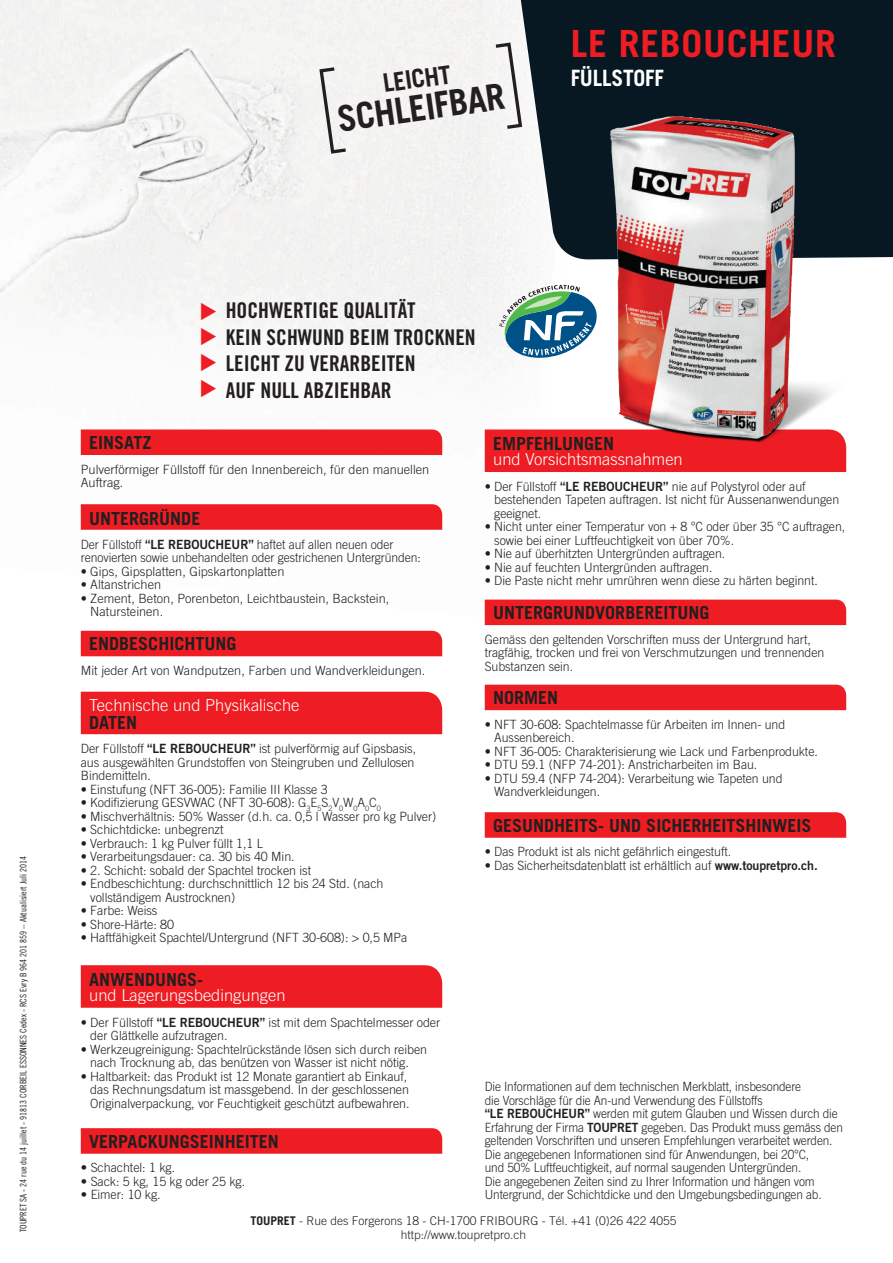
<style>
.page{position:relative;width:893px;height:1263px;background:#fff}
.page>*{position:absolute;margin:0;border:0;box-sizing:border-box;transform-origin:0 0}
.t1{font:700 37.5px "Trade Gothic";letter-spacing:.02em;color:#ee1d23}
.t2{font:700 36px "Trade Gothic";color:#231f20;scale:.95 1}
.t3{font:700 25.5px "Trade Gothic";color:#231f20;scale:.95 1}
.t4{font:700 22.5px "Trade Gothic";letter-spacing:-.01em;color:#fff;scale:.95 1}
.t5{font:21.6px/26.7px "Trade Gothic Bold Cond Twenty";color:#231f20}
.t6{font:21.15px "Zapf Dingbats ITC";color:#ee1d23}
.t7{font:700 18px "Trade Gothic";color:#231f20}
.t8{font:300 16.5px "Trade Gothic";color:#fff}
.t9{font:300 12.75px/13.5px "Trade Gothic";letter-spacing:-.005em;color:#231f20}
.t10{font:300 12.75px/13.5px "Trade Gothic";letter-spacing:-.005em;color:#231f20;scale:.93 1}
.t11{font:300 12.75px/13.5px "Trade Gothic";letter-spacing:-.005em;color:#231f20;scale:.95 1}
.t12{font:300 12px/13.5px "Trade Gothic";color:#231f20;text-align:center}
.t13{font:9px "Trade Gothic Cond Eighteen";color:#231f20}
.s1{font-family:"Trade Gothic Bold Two";font-weight:400}
.s2{font-weight:700}
</style>
<div class="page">
<img style="left:0;top:0;width:591px;height:622px">
<svg style="left:518px;top:0;width:375px;height:259px;background:#223139"></svg>
<svg style="left:81px;top:504px;width:361px;height:26px;background:#ee2127"></svg>
<div style="left:81px;top:429px;width:361px;height:26px;background:#ee1d23"></div>
<div style="left:485px;top:600px;width:361px;height:25px;background:#ee1d23"></div>
<svg style="left:81px;top:1128px;width:361px;height:26px;background:#ee2127"></svg>
<svg style="left:485px;top:812px;width:361px;height:26px;background:#ee2127"></svg>
<div style="left:81px;top:965px;width:361px;height:43px;background:#ee1d23"></div>
<div style="left:485px;top:429px;width:105px;height:43px;background:#ee1d23"></div>
<div style="left:485px;top:685px;width:361px;height:25px;background:#ee1d23"></div>
<div style="left:81px;top:692px;width:361px;height:42px;background:#ee1d23"></div>
<div style="left:81px;top:631px;width:361px;height:25px;background:#ee1d23"></div>
<svg style="left:317px;top:65px;width:32px;height:91px"></svg>
<svg style="left:492px;top:41px;width:32px;height:90px"></svg>
<img style="left:590px;top:99px;width:303px;height:418px">
<svg style="left:499px;top:285px;width:102px;height:77px"></svg>
<h3 class="t3" style="left:381px;top:68px;width:73px;rotate:-8deg">LEICHT</h3>
<h2 class="t2" style="left:335px;top:97px;width:179px;rotate:-8deg">SCHLEIFBAR</h2>
<h1 class="t1" style="left:571px;top:21px;width:267px">LE REBOUCHEUR</h1>
<h3 class="t4" style="left:571px;top:64px;width:100px">FÜLLSTOFF</h3>
<p class="t13" style="left:18px;top:1232px;width:378px;rotate:-90deg">TOUPRET SA - 24 rue du 14 juillet - 91813 CORBEIL ESSONNES Cedex - RCS Evry B 964 201 859 – Aktualisiert Juli 2014</p>
<h3 class="t6" style="left:199px;top:398px;width:97px;rotate:-90deg">▼ ▼ ▼ ▼</h3>
<h3 class="t5" style="left:226px;top:297px;width:252px">HOCHWERTIGE QUALITÄT<br>KEIN SCHWUND BEIM TROCKNEN<br>LEICHT ZU VERARBEITEN<br>AUF NULL ABZIEHBAR</h3>
<h3 class="t7" style="left:89px;top:432px;width:64px">EINSATZ</h3>
<p class="t9" style="left:81px;top:462px;width:350px">Pulverförmiger Füllstoff für den Innenbereich, für den manuellen<br>Auftrag.</p>
<h3 class="t7" style="left:89px;top:507px;width:113px">UNTERGRÜNDE</h3>
<p class="t11" style="left:81px;top:537px;width:360px">Der Füllstoff <span class="s1">“LE REBOUCHEUR”</span> haftet auf allen neuen oder renovierten sowie unbehandelten oder gestrichenen Untergründen:</p>
<p class="t9" style="left:81px;top:564px;width:205px">• Gips, Gipsplatten, Gipskartonplatten</p>
<p class="t9" style="left:81px;top:578px;width:82px">• Altanstrichen</p>
<p class="t9" style="left:90px;top:591px;width:301px;text-indent:-9px">• Zement, Beton, Porenbeton, Leichtbaustein, Backstein,<br>Natursteinen.</p>
<h3 class="t7" style="left:89px;top:633px;width:149px">ENDBESCHICHTUNG</h3>
<p class="t9" style="left:81px;top:663px;width:346px">Mit jeder Art von Wandputzen, Farben und Wandverkleidungen.</p>
<p class="t8" style="left:89px;top:695px;width:212px">Technische und Physikalische</p>
<h3 class="t7" style="left:89px;top:711px;width:50px">DATEN</h3>
<p class="t9" style="left:81px;top:742px;width:337px">Der Füllstoff <span class="s1">“LE REBOUCHEUR”</span> ist pulverförmig auf Gipsbasis, aus ausgewählten Grundstoffen von Steingruben und Zellulosen<br>Bindemitteln.</p>
<p class="t9" style="left:81px;top:782px;width:248px">• Einstufung (NFT 36-005): Familie III Klasse 3</p>
<p class="t9" style="left:81px;top:796px;width:302px">• Kodifizierung GESVWAC (NFT 30-608): G<sub>3</sub>E<sub>5</sub>S<sub>2</sub>V<sub>0</sub>W<sub>0</sub>A<sub>0</sub>C<sub>0</sub></p>
<p class="t9" style="left:81px;top:809px;width:357px">• Mischverhältnis: 50% Wasser (d.h. ca. 0,5 l Wasser pro kg Pulver)</p>
<p class="t9" style="left:81px;top:823px;width:144px">• Schichtdicke: unbegrenzt</p>
<p class="t9" style="left:81px;top:836px;width:184px">• Verbrauch: 1 kg Pulver füllt 1,1 L</p>
<p class="t9" style="left:81px;top:850px;width:215px">• Verarbeitungsdauer: ca. 30 bis 40 Min.</p>
<p class="t9" style="left:81px;top:863px;width:232px">• 2. Schicht: sobald der Spachtel trocken ist</p>
<p class="t9" style="left:90px;top:877px;width:295px;text-indent:-9px">• Endbeschichtung: durchschnittlich 12 bis 24 Std. (nach vollständigem Austrocknen)</p>
<p class="t9" style="left:81px;top:904px;width:78px">• Farbe: Weiss</p>
<p class="t9" style="left:81px;top:917px;width:95px">• Shore-Härte: 80</p>
<p class="t9" style="left:81px;top:931px;width:328px">• Haftfähigkeit Spachtel/Untergrund (NFT 30-608): &gt; 0,5 MPa</p>
<h3 class="t7" style="left:89px;top:968px;width:116px">ANWENDUNGS-</h3>
<p class="t8" style="left:89px;top:985px;width:198px">und Lagerungsbedingungen</p>
<p class="t9" style="left:90px;top:1015px;width:351px;text-indent:-9px">• Der Füllstoff <span class="s1">“LE REBOUCHEUR”</span> ist mit dem Spachtelmesser oder der Glättkelle aufzutragen.</p>
<p class="t9" style="left:90px;top:1042px;width:338px;text-indent:-9px">• Werkzeugreinigung: Spachtelrückstände lösen sich durch reiben nach Trocknung ab, das benützen von Wasser ist nicht nötig.</p>
<p class="t9" style="left:90px;top:1069px;width:321px;text-indent:-9px">• Haltbarkeit: das Produkt ist 12 Monate garantiert ab Einkauf, das Rechnungsdatum ist massgebend. In der geschlossenen<br>Originalverpackung, vor Feuchtigkeit geschützt aufbewahren.</p>
<h3 class="t7" style="left:89px;top:1130px;width:191px">VERPACKUNGSEINHEITEN</h3>
<p class="t9" style="left:81px;top:1161px;width:96px">• Schachtel: 1 kg.</p>
<p class="t9" style="left:81px;top:1174px;width:166px">• Sack: 5 kg, 15 kg oder 25 kg.</p>
<p class="t9" style="left:81px;top:1188px;width:81px">• Eimer: 10 kg.</p>
<h3 class="t7" style="left:493px;top:433px;width:122px">EMPFEHLUNGEN</h3>
<p class="t8" style="left:493px;top:449px;width:191px">und Vorsichtsmassnahmen</p>
<p class="t9" style="left:494px;top:479px;width:346px;text-indent:-9px">• Der Füllstoff <span class="s1">“LE REBOUCHEUR”</span> nie auf Polystyrol oder auf bestehenden Tapeten auftragen. Ist nicht für Aussenanwendungen geeignet.</p>
<p class="t9" style="left:494px;top:520px;width:352px;text-indent:-9px">• Nicht unter einer Temperatur von + 8 °C oder über 35 °C auftragen, sowie bei einer Luftfeuchtigkeit von über 70%.</p>
<p class="t9" style="left:485px;top:547px;width:242px">• Nie auf überhitzten Untergründen auftragen.</p>
<p class="t9" style="left:485px;top:560px;width:229px">• Nie auf feuchten Untergründen auftragen.</p>
<p class="t9" style="left:485px;top:574px;width:335px">• Die Paste nicht mehr umrühren wenn diese zu härten beginnt.</p>
<h3 class="t7" style="left:493px;top:602px;width:218px">UNTERGRUNDVORBEREITUNG</h3>
<p class="t9" style="left:485px;top:632px;width:341px">Gemäss den geltenden Vorschriften muss der Untergrund hart, tragfähig, trocken und frei von Verschmutzungen und trennenden<br>Substanzen sein.</p>
<h3 class="t7" style="left:493px;top:687px;width:67px">NORMEN</h3>
<p class="t9" style="left:494px;top:717px;width:293px;text-indent:-9px">• NFT 30-608: Spachtelmasse für Arbeiten im Innen- und<br>Aussenbereich.</p>
<p class="t9" style="left:485px;top:744px;width:335px">• NFT 36-005: Charakterisierung wie Lack und Farbenprodukte.</p>
<p class="t9" style="left:485px;top:758px;width:274px">• DTU 59.1 (NFP 74-201): Anstricharbeiten im Bau.</p>
<p class="t9" style="left:494px;top:771px;width:290px;text-indent:-9px">• DTU 59.4 (NFP 74-204): Verarbeitung wie Tapeten und<br>Wandverkleidungen.</p>
<h3 class="t7" style="left:493px;top:814px;width:320px">GESUNDHEITS- UND SICHERHEITSHINWEIS</h3>
<p class="t9" style="left:485px;top:845px;width:248px">• Das Produkt ist als nicht gefährlich eingestuft.</p>
<p class="t9" style="left:485px;top:858px;width:335px">• Das Sicherheitsdatenblatt ist erhältlich auf <span class="s1">www.toupretpro.ch.</span></p>
<p class="t10" style="left:485px;top:1080px;width:387px">Die Informationen auf dem technischen Merkblatt, insbesondere<br>die Vorschläge für die An-und Verwendung des Füllstoffs<br><span class="s1">“LE REBOUCHEUR”</span> werden mit gutem Glauben und Wissen durch die Erfahrung der Firma <span class="s1">TOUPRET</span> gegeben. Das Produkt muss gemäss den geltenden Vorschriften und unseren Empfehlungen verarbeitet werden.<br>Die angegebenen Informationen sind für Anwendungen, bei 20°C,<br>und 50% Luftfeuchtigkeit, auf normal saugenden Untergründen.<br>Die angegebenen Zeiten sind zu Ihrer Information und hängen vom Untergrund, der Schichtdicke und den Umgebungsbedingungen ab.</p>
<p class="t12" style="left:250px;top:1214px;width:428px"><span class="s2">TOUPRET</span> - Rue des Forgerons 18 - CH-1700 FRIBOURG - Tél. +41 (0)26 422 4055 http://www.toupretpro.ch</p>
</div>
